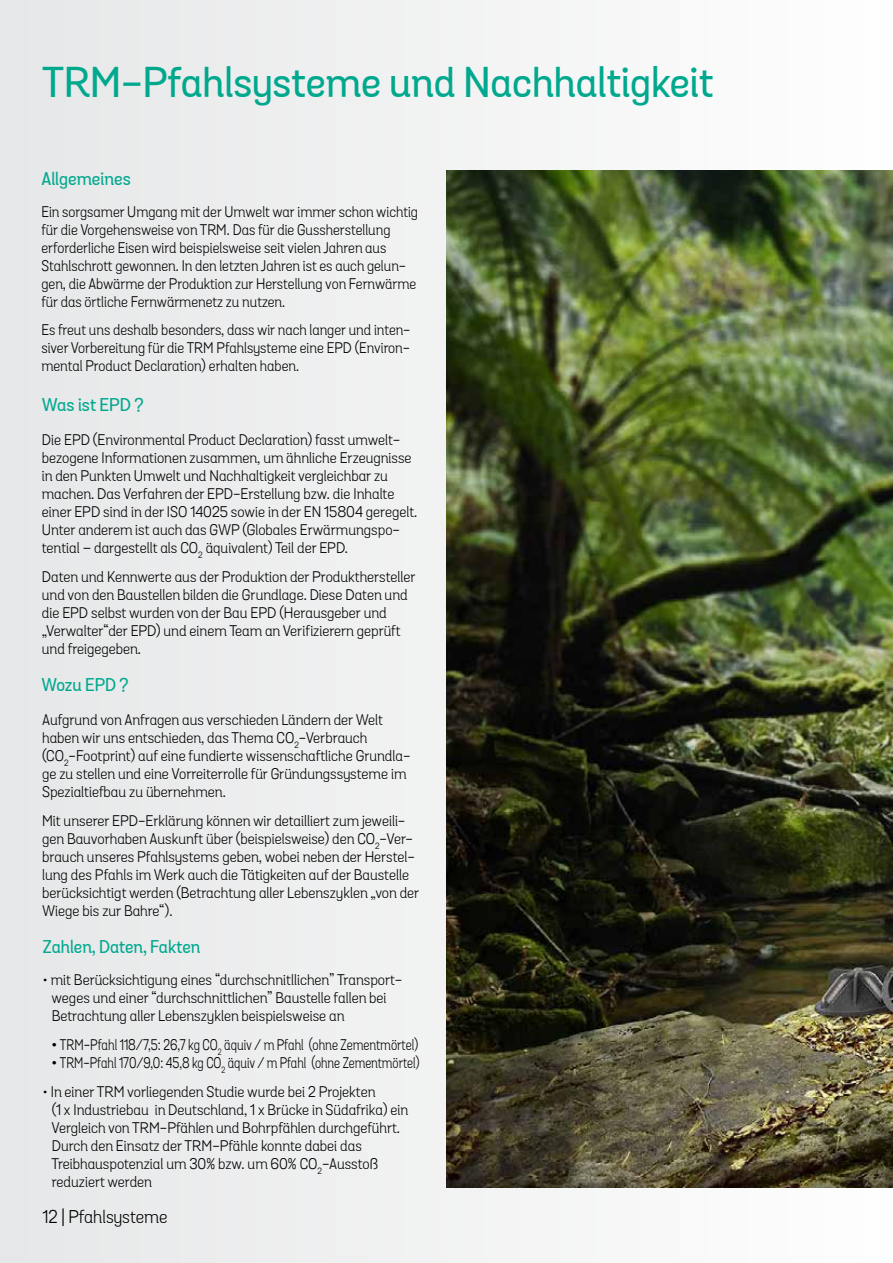
<style>
.page{position:relative;width:893px;height:1263px;background:#fff}
.page>*{position:absolute;margin:0;border:0;box-sizing:border-box;transform-origin:0 0}
.t1{font:42px "Grota Sans Alt Medium 35418";color:#00a88e}
.t2{font:18px "Grota Sans Alt Medium 35418";color:#00a88e}
.t3{font:18px "Grota Sans Alt Book 67682";color:#000}
.t4{font:15px/18px "Grota Sans Alt Book 67682";color:#000}
.t5{font:15px "Grota Sans Alt Book 67682";color:#000;scale:.86 1}
.t6{font:15px "Grota Sans Alt Book 67682";color:#000;scale:.85 1}
.s1{font-family:"Grota Sans Alt Bold 40648"}
</style>
<div class="page">
<div style="left:0;top:0;width:893px;height:1263px;background:linear-gradient(to right,#e6e7e8,#fefefe)"></div>
<img style="left:446px;top:170px;width:447px;height:1018px">
<h1 class="t1" style="left:42px;top:57px;width:673px">TRM-Pfahlsysteme und Nachhaltigkeit</h1>
<p class="t2" style="left:41px;top:168px;width:91px">Allgemeines</p>
<p class="t4" style="left:41px;top:203px;width:378px">Ein sorgsamer Umgang mit der Umwelt war immer schon wichtig für die Vorgehensweise von TRM. Das für die Gussherstellung erforderliche Eisen wird beispielsweise seit vielen Jahren aus Stahlschrott gewonnen. In den letzten Jahren ist es auch gelun&shy;gen, die Abwärme der Produktion zur Herstellung von Fernwärme für das örtliche Fernwärmenetz zu nutzen.</p>
<p class="t4" style="left:41px;top:321px;width:371px;text-align:justify">Es freut uns deshalb besonders, dass wir nach langer und inten&shy;siver Vorbereitung für die TRM Pfahlsysteme eine EPD (Environ&shy;mental Product Declaration) erhalten haben.</p>
<p class="t2" style="left:42px;top:394px;width:103px">Was ist EPD ?</p>
<p class="t4" style="left:42px;top:431px;width:377px">Die EPD (Environmental Product Declaration) fasst umwelt&shy;bezogene Informationen zusammen, um ähnliche Erzeugnisse in den Punkten Umwelt und Nachhaltigkeit vergleichbar zu machen. Das Verfahren der EPD-Erstellung bzw. die Inhalte einer EPD sind in der ISO 14025 sowie in der EN 15804 geregelt.<br>Unter anderem ist auch das GWP (Globales Erwärmungspo&shy;tential – dargestellt als CO<sub>2</sub> äquivalent) Teil der EPD.</p>
<p class="t4" style="left:42px;top:568px;width:375px">Daten und Kennwerte aus der Produktion der Produkthersteller und von den Baustellen bilden die Grundlage. Diese Daten und die EPD selbst wurden von der Bau EPD (Herausgeber und „Verwalter“der EPD) und einem Team an Verifizierern geprüft und freigegeben.</p>
<p class="t2" style="left:41px;top:674px;width:89px">Wozu EPD ?</p>
<p class="t4" style="left:42px;top:711px;width:370px">Aufgrund von Anfragen aus verschieden Ländern der Welt haben wir uns entschieden, das Thema CO<sub>2</sub>-Verbrauch (CO<sub>2</sub>-Footprint) auf eine fundierte wissenschaftliche Grundla&shy;ge zu stellen und eine Vorreiterrolle für Gründungssysteme im Spezialtiefbau zu übernehmen.</p>
<p class="t4" style="left:42px;top:812px;width:379px">Mit unserer EPD-Erklärung können wir detailliert zum jeweili&shy;gen Bauvorhaben Auskunft über (beispielsweise) den CO<sub>2</sub>-Ver&shy;brauch unseres Pfahlsystems geben, wobei neben der Herstel&shy;lung des Pfahls im Werk auch die Tätigkeiten auf der Baustelle berücksichtigt werden (Betrachtung aller Lebenszyklen „von der Wiege bis zur Bahre“).</p>
<p class="t2" style="left:43px;top:935px;width:159px">Zahlen, Daten, Fakten</p>
<p class="t4" style="left:52px;top:971px;width:352px;text-indent:-9px">• mit Berücksichtigung eines “durchschnitllichen” Transport&shy;weges und einer “durchschnittlichen” Baustelle fallen bei<br>Betrachtung aller Lebenszyklen beispielsweise an</p>
<p class="t5" style="left:52px;top:1036px;width:428px"><span class="s1">•</span> TRM-Pfahl 118/7,5: 26,7 kg CO<sub>2</sub> äquiv / m Pfahl (ohne Zementmörtel)</p>
<p class="t6" style="left:52px;top:1054px;width:434px"><span class="s1">•</span> TRM-Pfahl 170/9,0: 45,8 kg CO<sub>2</sub> äquiv / m Pfahl (ohne Zementmörtel)</p>
<p class="t4" style="left:52px;top:1083px;width:358px;text-indent:-9px">• In einer TRM vorliegenden Studie wurde bei 2 Projekten<br>(1 x Industriebau in Deutschland, 1 x Brücke in Südafrika) ein Vergleich von TRM-Pfählen und Bohrpfählen durchgeführt.<br>Durch den Einsatz der TRM-Pfähle konnte dabei das Treibhauspotenzial um 30% bzw. um 60% CO<sub>2</sub>-Ausstoß reduziert werden</p>
<p class="t3" style="left:43px;top:1206px;width:127px">12 | Pfahlsysteme</p>
</div>
